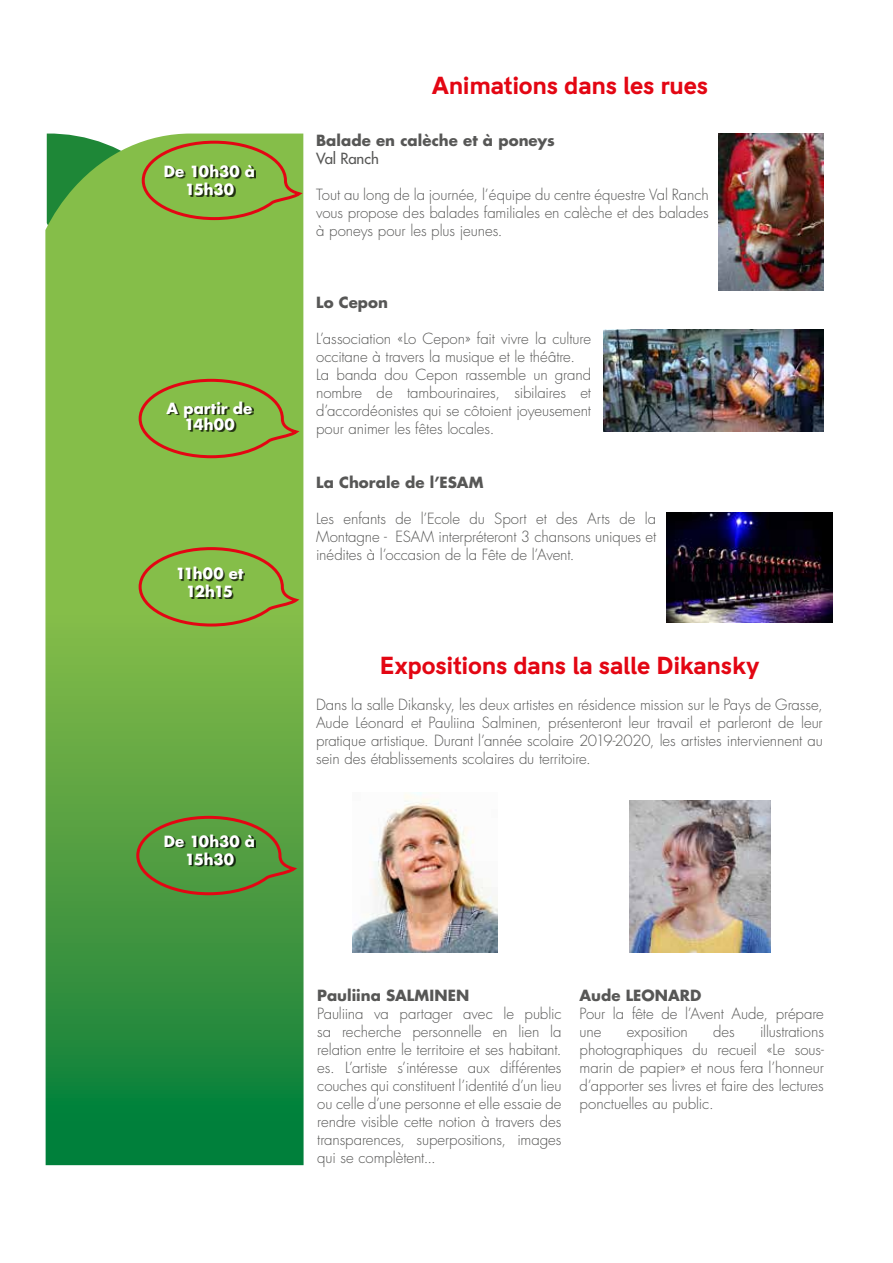
<style>
.page{position:relative;width:893px;height:1263px;background:#fff}
.page>*{position:absolute;margin:0;border:0;box-sizing:border-box;transform-origin:0 0}
.t1{font:900 22.5px "Hanken Grotesk";letter-spacing:-.01em;color:#e30613}
.t2{font:300 15px/18px "Futura Std";letter-spacing:-.005em;color:#575756;text-align:justify}
.t3{font:700 15px "Futura Std";letter-spacing:.005em;color:#575756}
.t4{font:700 15px/18px "Futura Std";color:#fff;text-align:center}
.t5{font:700 15px/18px "Futura Std";letter-spacing:-.07em;color:#fff;text-align:center}
.t6{font:500 15px "Futura Std";letter-spacing:-.005em;color:#575756}
</style>
<div class="page">
<svg style="left:45px;top:134px;width:259px;height:1031px;background:#58a544"></svg>
<img style="left:353px;top:792px;width:144px;height:160px">
<img style="left:629px;top:801px;width:141px;height:151px">
<img style="left:719px;top:134px;width:104px;height:156px">
<img style="left:603px;top:329px;width:221px;height:103px">
<img style="left:666px;top:513px;width:167px;height:109px">
<svg style="left:47px;top:133px;width:257px;height:173px;background:#81b449"></svg>
<svg style="left:137px;top:377px;width:166px;height:83px;background:#87a741"></svg>
<svg style="left:137px;top:546px;width:166px;height:82px;background:#87a841"></svg>
<svg style="left:135px;top:814px;width:165px;height:83px;background:#5a8a3a"></svg>
<p class="t4" style="left:164px;top:162px;width:93px">De 10h30 à<br>15h30</p>
<p class="t4" style="left:166px;top:399px;width:87px;line-height:16.5px">A partir de<br>14h00</p>
<p class="t5" style="left:175px;top:565px;width:69px">11h00 et<br>12h15</p>
<p class="t4" style="left:164px;top:832px;width:93px">De 10h30 à<br>15h30</p>
<h1 class="t1" style="left:432px;top:66px;width:278px">Animations dans les rues</h1>
<p class="t3" style="left:316px;top:130px;width:240px">Balade en calèche et à poneys</p>
<p class="t6" style="left:316px;top:149px;width:64px">Val Ranch</p>
<p class="t2" style="left:316px;top:186px;width:394px">Tout au long de la journée, l’équipe du centre équestre Val Ranch vous propose des balades familiales en calèche et des balades à poneys pour les plus jeunes.</p>
<p class="t3" style="left:316px;top:292px;width:74px">Lo Cepon</p>
<p class="t2" style="left:316px;top:330px;width:276px;text-align:left">L’association «Lo Cepon» fait vivre la culture occitane à travers la musique et le théâtre.<br>La banda dou Cepon rassemble un grand nombre de tambourinaires, sibilaires et d’accordéonistes qui se côtoient joyeusement pour animer les fêtes locales.</p>
<p class="t3" style="left:316px;top:472px;width:169px">La Chorale de l’ESAM</p>
<p class="t2" style="left:316px;top:510px;width:342px">Les enfants de l’Ecole du Sport et des Arts de la Montagne - ESAM interpréteront 3 chansons uniques et inédites à l’occasion de la Fête de l’Avent.</p>
<h1 class="t1" style="left:380px;top:647px;width:381px">Expositions dans la salle Dikansky</h1>
<p class="t2" style="left:316px;top:696px;width:508px">Dans la salle Dikansky, les deux artistes en résidence mission sur le Pays de Grasse, Aude Léonard et Pauliina Salminen, présenteront leur travail et parleront de leur pratique artistique. Durant l’année scolaire 2019-2020, les artistes interviennent au sein des établissements scolaires du territoire.</p>
<p class="t3" style="left:317px;top:986px;width:154px">Pauliina SALMINEN</p>
<p class="t2" style="left:317px;top:1005px;width:246px">Pauliina va partager avec le public sa recherche personnelle en lien la relation entre le territoire et ses habitant. es. L’artiste s’intéresse aux différentes couches qui constituent l’identité d’un lieu ou celle d’une personne et elle essaie de rendre visible cette notion à travers des transparences, superpositions, images qui se complètent...</p>
<p class="t3" style="left:580px;top:986px;width:123px">Aude LEONARD</p>
<p class="t2" style="left:580px;top:1005px;width:246px">Pour la fête de l’Avent Aude, prépare une</p>
<p class="t2" style="left:580px;top:1023px;width:246px;text-indent:180px">illustrations photographiques du recueil «Le sous&shy;marin de papier» et nous fera l’honneur d’apporter ses livres et faire des lectures ponctuelles au public.</p>
<p class="t2" style="left:627px;top:1023px;width:63px">exposition</p>
<p class="t2" style="left:713px;top:1023px;width:23px">des</p>
</div>
